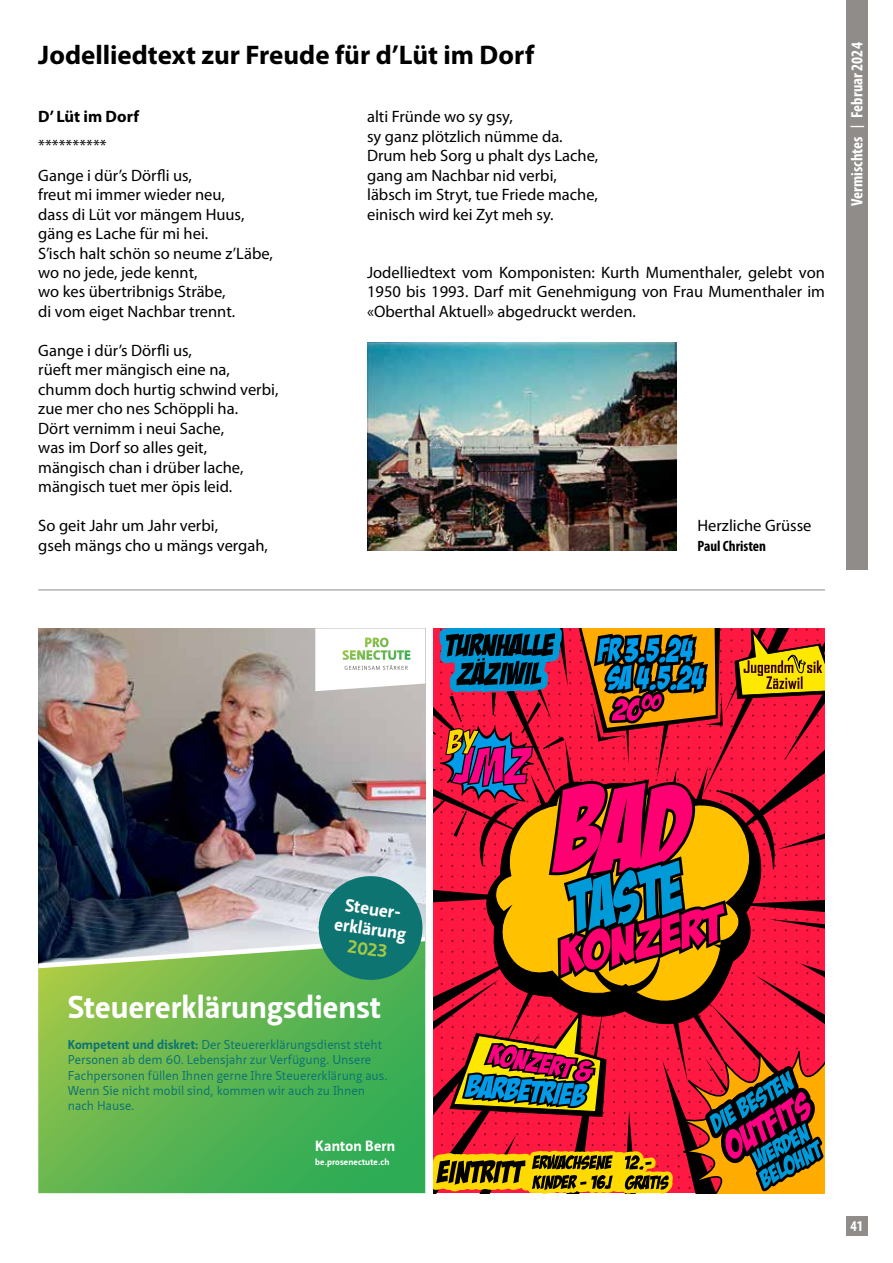
<style>
.page{position:relative;width:893px;height:1263px;background:#fff}
.page>*{position:absolute;margin:0;border:0;box-sizing:border-box;transform-origin:0 0}
.t1{font:700 30.75px "Neue Sans Pro";letter-spacing:.005em;color:#fff}
.t2{font:700 27px "Myriad Pro";color:#000}
.t3{font:700 17.25px/20.1px "Neue Sans Pro";color:#fff;text-align:center}
.t4{font:700 17.25px "Neue Sans Pro";color:#a4c946}
.t5{font:16.5px/19.5px "Myriad Pro";color:#000}
.t6{font:700 condensed 16.5px "Myriad Pro";color:#fff}
.t7{font:700 16.5px "Myriad Pro";color:#000}
.t8{font:700 condensed 15px "Myriad Pro";color:#000}
.t9{font:700 condensed 15px "Myriad Pro";color:#fff}
.t10{font:700 14.4px "Neue Sans Pro";letter-spacing:.015em;color:#fff}
.t11{font:12.45px/15.3px "Neue Sans Pro";color:#0e7471}
.t12{font:700 8.7px "Neue Sans Pro";letter-spacing:.015em;color:#fff}
.s1{font-size:13.5px}
.s2{font-weight:700}
</style>
<div class="page">
<div style="left:846px;top:1216px;width:21px;height:19px;background:#8f8c89"></div>
<div style="left:846px;top:0;width:21px;height:570px;background:#8f8c89"></div>
<img style="left:38px;top:628px;width:387px;height:245px">
<svg style="left:38px;top:983px;width:387px;height:210px;background:#5bb451"></svg>
<svg style="left:315px;top:628px;width:110px;height:63px"></svg>
<img style="left:343px;top:638px;width:68px;height:22px">
<svg style="left:38px;top:873px;width:387px;height:110px;background:#668a7b"></svg>
<hr style="left:38px;top:589px;width:787px;height:1px;background:#8f8c89">
<img style="left:367px;top:342px;width:309px;height:209px">
<svg style="left:434px;top:628px;width:391px;height:565px;background:#b13a36"></svg>
<h2 class="t2" style="left:38px;top:37px;width:497px">Jodelliedtext zur Freude für d’Lüt im Dorf</h2>
<p class="t7" style="left:38px;top:106px;width:102px">D’ Lüt im Dorf</p>
<p class="t5" style="left:38px;top:130px;width:155px;line-height:30px">**********<br>Gange i dür’s Dörfli us,</p>
<p class="t5" style="left:38px;top:185px;width:236px">freut mi immer wieder neu,<br>dass di Lüt vor mängem Huus, gäng es Lache für mi hei.<br>S’isch halt schön so neume z’Läbe, wo no jede, jede kennt,<br>wo kes übertribnigs Sträbe,<br>di vom eiget Nachbar trennt.</p>
<p class="t5" style="left:38px;top:340px;width:242px">Gange i dür’s Dörfli us,<br>rüeft mer mängisch eine na, chumm doch hurtig schwind verbi, zue mer cho nes Schöppli ha.<br>Dört vernimm i neui Sache,<br>was im Dorf so alles geit,<br>mängisch chan i drüber lache, mängisch tuet mer öpis leid.</p>
<p class="t5" style="left:38px;top:516px;width:231px">So geit Jahr um Jahr verbi,<br>gseh mängs cho u mängs vergah,</p>
<p class="t5" style="left:367px;top:107px;width:233px">alti Fründe wo sy gsy,<br>sy ganz plötzlich nümme da.<br>Drum heb Sorg u phalt dys Lache, gang am Nachbar nid verbi, läbsch im Stryt, tue Friede mache, einisch wird kei Zyt meh sy.</p>
<p class="t5" style="left:367px;top:262px;width:459px;text-align:justify">Jodelliedtext vom Komponisten: Kurth Mumenthaler, gelebt von 1950 bis 1993. Darf mit Genehmigung von Frau Mumenthaler im «Oberthal Aktuell» abgedruckt werden.</p>
<p class="t5" style="left:697px;top:516px;width:116px">Herzliche Grüsse</p>
<p class="t8" style="left:697px;top:536px;width:70px">Paul Christen</p>
<p class="t6" style="left:847px;top:206px;width:165px;rotate:-90deg">Vermischtes <span class="s1">|</span> Februar 2024</p>
<p class="t3" style="left:339px;top:894px;width:74px;rotate:8deg">Steuer&shy;erklärung</p>
<p class="t4" style="left:349px;top:935px;width:42px;rotate:8deg">2023</p>
<h1 class="t1" style="left:68px;top:987px;width:315px">Steuererklärungsdienst</h1>
<p class="t11" style="left:68px;top:1037px;width:321px"><span class="s2">Kompetent und diskret:</span> Der Steuererklärungsdienst steht Personen ab dem 60. Lebensjahr zur Verfügung. Unsere Fachpersonen füllen Ihnen gerne Ihre Steuererklärung aus.<br>Wenn Sie nicht mobil sind, kommen wir auch zu Ihnen nach Hause.</p>
<p class="t10" style="left:315px;top:1137px;width:81px">Kanton Bern</p>
<p class="t12" style="left:315px;top:1156px;width:76px">be.prosenectute.ch</p>
<p class="t9" style="left:850px;top:1216px;width:14px">41</p>
</div>
